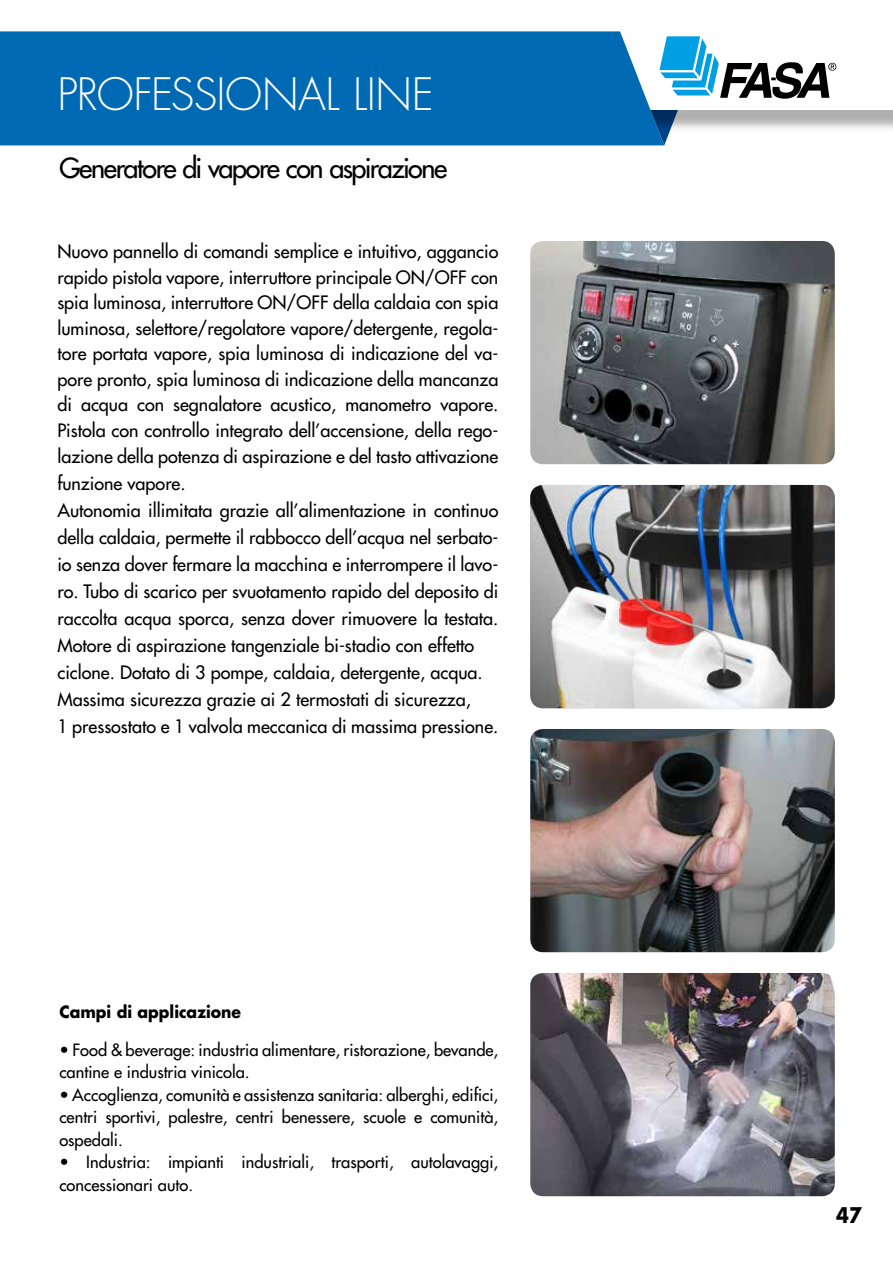
<style>
.page{position:relative;width:893px;height:1263px;background:#fff}
.page>*{position:absolute;margin:0;border:0;box-sizing:border-box;transform-origin:0 0}
.t1{font:300 43.5px "Futura Std";letter-spacing:-.015em;color:#fff}
.t2{font:500 27px "Futura Std";letter-spacing:-.05em;color:#000}
.t3{font:700 21px "Futura Std";color:#000;scale:.9 1}
.t4{font:500 18px/26.4px "Futura Std";color:#000}
.t5{font:500 16.5px/22.5px "Futura Std";color:#000}
.t6{font:700 16.5px "Futura Std";color:#000;scale:.95 1}
</style>
<div class="page">
<img style="left:530px;top:241px;width:305px;height:223px">
<img style="left:530px;top:485px;width:305px;height:223px">
<img style="left:530px;top:729px;width:305px;height:223px">
<img style="left:530px;top:973px;width:305px;height:223px">
<div style="left:0;top:60px;width:893px;height:73px;background:#000;opacity:.32"></div>
<div style="left:9px;top:53px;width:884px;height:57px;background:#fff"></div>
<div style="left:0;top:31px;width:642px;height:114px;background:#0069b4"></div>
<svg style="left:642px;top:36px;width:194px;height:109px"></svg>
<h1 class="t1" style="left:57px;top:68px;width:378px">PROFESSIONAL LINE</h1>
<h2 class="t2" style="left:59px;top:151px;width:389px">Generatore di vapore con aspirazione</h2>
<p class="t4" style="left:57px;top:239px;width:442px">Nuovo pannello di comandi semplice e intuitivo, aggancio rapido pistola vapore, interruttore principale ON/OFF con spia luminosa, interruttore ON/OFF della caldaia con spia luminosa, selettore/regolatore vapore/detergente, regola&shy;tore portata vapore, spia luminosa di indicazione del va&shy;pore pronto, spia luminosa di indicazione della mancanza di acqua con segnalatore acustico, manometro vapore.<br>Pistola con controllo integrato dell’accensione, della rego&shy;lazione della potenza di aspirazione e del tasto attivazione funzione vapore.<br>Autonomia illimitata grazie all’alimentazione in continuo della caldaia, permette il rabbocco dell’acqua nel serbato&shy;io senza dover fermare la macchina e interrompere il lavo&shy;ro. Tubo di scarico per svuotamento rapido del deposito di raccolta acqua sporca, senza dover rimuovere la testata.<br>Motore di aspirazione tangenziale bi-stadio con effetto ciclone. Dotato di 3 pompe, caldaia, detergente, acqua.<br>Massima sicurezza grazie ai 2 termostati di sicurezza,<br>1 pressostato e 1 valvola meccanica di massima pressione.</p>
<p class="t6" style="left:59px;top:1001px;width:193px">Campi di applicazione</p>
<p class="t5" style="left:59px;top:1039px;width:440px">• Food &amp; beverage: industria alimentare, ristorazione, bevande, cantine e industria vinicola.</p>
<p class="t5" style="left:59px;top:1084px;width:440px;text-align:justify">• Accoglienza, comunità e assistenza sanitaria: alberghi, edifici, centri sportivi, palestre, centri benessere, scuole e comunità, ospedali.</p>
<p class="t5" style="left:59px;top:1151px;width:440px">• Industria: impianti industriali, trasporti, autolavaggi, concessionari auto.</p>
<p class="t3" style="left:836px;top:1201px;width:30px">47</p>
</div>
